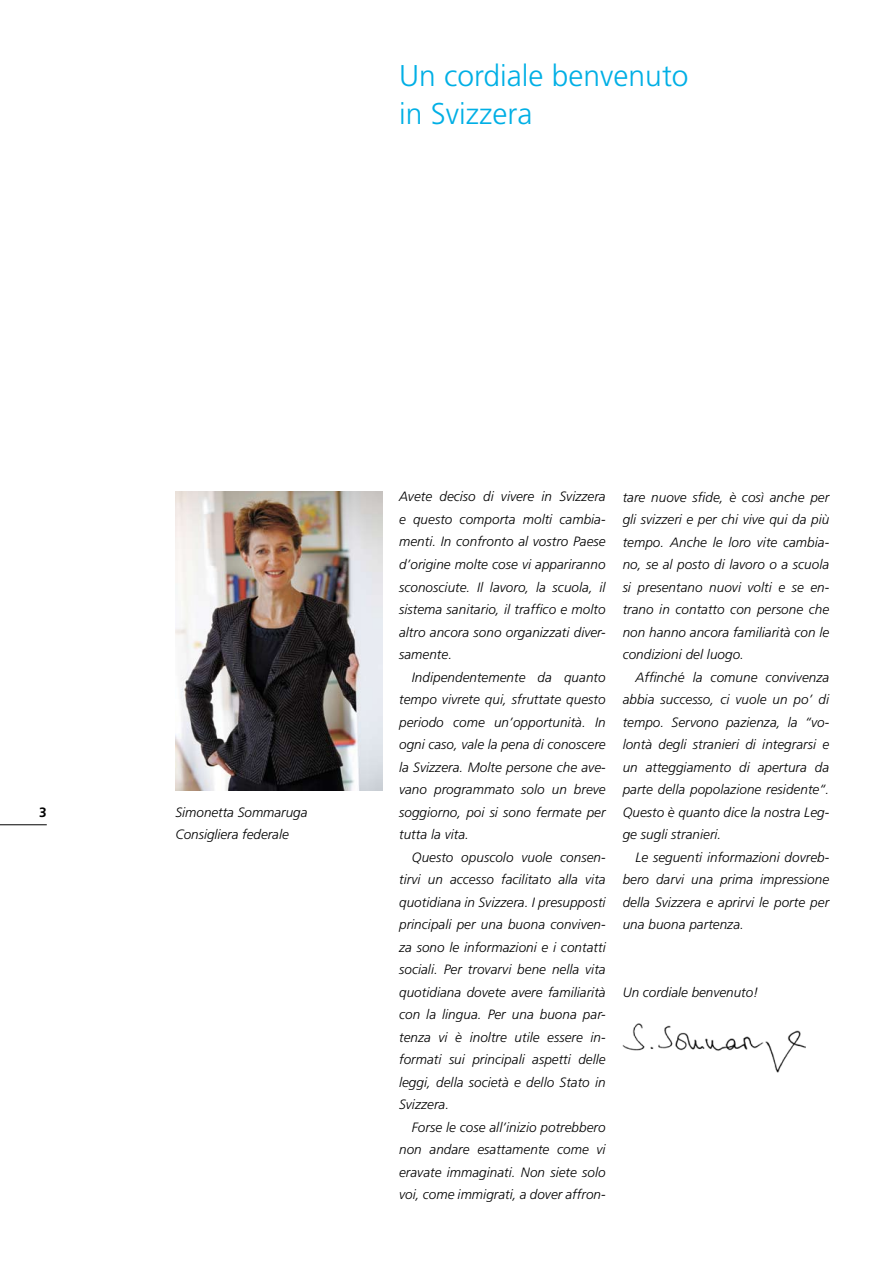
<style>
.page{position:relative;width:893px;height:1263px;background:#fff}
.page>*{position:absolute;margin:0;border:0;box-sizing:border-box;transform-origin:0 0}
.t1{font:300 30px/37.5px "Frutiger";color:#00afe5}
.t2{font:italic 300 13.5px/22.5px "Frutiger";letter-spacing:.005em;color:#000;text-align:justify}
.t3{font:700 13.5px "Frutiger";color:#000}
</style>
<div class="page">
<img style="left:176px;top:491px;width:206px;height:299px">
<img style="left:623px;top:1023px;width:182px;height:50px">
<hr style="left:0;top:824px;width:47px;height:1px;background:#000">
<h1 class="t1" style="left:399px;top:58px;width:291px">Un cordiale benvenuto in Svizzera</h1>
<p class="t3" style="left:39px;top:804px;width:9px">3</p>
<p class="t2" style="left:176px;top:801px;width:134px">Simonetta Sommaruga<br>Consigliera federale</p>
<p class="t2" style="left:399px;top:486px;width:208px">Avete deciso di vivere in Svizzera e questo comporta molti cambia&shy;menti. In confronto al vostro Paese d’origine molte cose vi appariranno sconosciute. Il lavoro, la scuola, il sistema sanitario, il traffico e molto altro ancora sono organizzati diver&shy;samente.</p>
<p class="t2" style="left:399px;top:666px;width:208px;text-indent:13px">Indipendentemente da quanto tempo vivrete qui, sfruttate questo periodo come un’opportunità. In ogni caso, vale la pena di conoscere la Svizzera. Molte persone che ave&shy;vano programmato solo un breve soggiorno, poi si sono fermate per tutta la vita.</p>
<p class="t2" style="left:399px;top:846px;width:208px;text-indent:13px">Questo opuscolo vuole consen&shy;tirvi un accesso facilitato alla vita quotidiana in Svizzera. I presupposti principali per una buona conviven&shy;za sono le informazioni e i contatti sociali. Per trovarvi bene nella vita quotidiana dovete avere familiarità con la lingua. Per una buona par&shy;tenza vi è inoltre utile essere in&shy;formati sui principali aspetti delle leggi, della società e dello Stato in Svizzera.</p>
<p class="t2" style="left:399px;top:1116px;width:208px;text-indent:13px">Forse le cose all’inizio potrebbero non andare esattamente come vi eravate immaginati. Non siete solo voi, come immigrati, a dover affron-</p>
<p class="t2" style="left:623px;top:486px;width:208px">tare nuove sfide, è così anche per gli svizzeri e per chi vive qui da più tempo. Anche le loro vite cambia&shy;no, se al posto di lavoro o a scuola si presentano nuovi volti e se en&shy;trano in contatto con persone che non hanno ancora familiarità con le condizioni del luogo.</p>
<p class="t2" style="left:623px;top:666px;width:208px;text-indent:13px">Affinché la comune convivenza abbia successo, ci vuole un po’ di tempo. Servono pazienza, la “vo&shy;lontà degli stranieri di integrarsi e un atteggiamento di apertura da parte della popolazione residente“.<br>Questo è quanto dice la nostra Leg&shy;ge sugli stranieri.</p>
<p class="t2" style="left:623px;top:846px;width:208px;text-indent:13px">Le seguenti informazioni dovreb&shy;bero darvi una prima impressione della Svizzera e aprirvi le porte per una buona partenza.</p>
<p class="t2" style="left:623px;top:981px;width:137px">Un cordiale benvenuto!</p>
</div>
